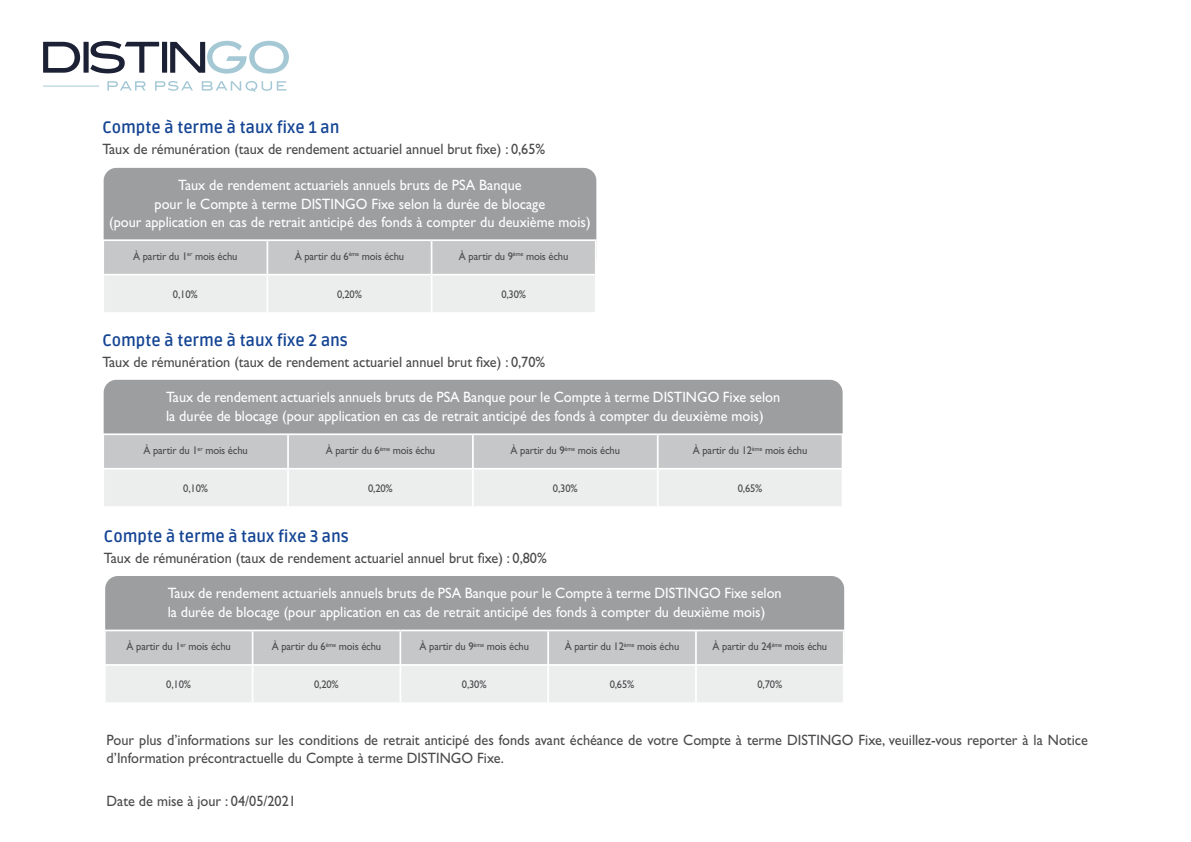
<style>
.page{position:relative;width:1191px;height:842px;background:#fff}
.page>*{position:absolute;margin:0;border:0;box-sizing:border-box;transform-origin:0 0}
.t1{font:700 16.6px "Ruda";color:#144493;scale:.95 1}
.t2{font:15px/18.8px "Gill Sans Std";color:#fff;scale:.95 1}
.t3{font:15px/18.8px "Gill Sans Std";color:#4b4b4d;scale:.95 1}
.t4{font:11.2px "Gill Sans Std";letter-spacing:-.015em;color:#4b4b4d;scale:.95 1}
</style>
<div class="page">
<svg style="left:43px;top:42px;width:37px;height:31px"></svg>
<div style="left:83px;top:42px;width:6px;height:31px;background:#1c2135"></div>
<svg style="left:90px;top:41px;width:69px;height:32px"></svg>
<div style="left:162px;top:42px;width:5px;height:31px;background:#1c2135"></div>
<svg style="left:170px;top:41px;width:119px;height:33px"></svg>
<svg style="left:107px;top:81px;width:39px;height:10px"></svg>
<svg style="left:155px;top:81px;width:38px;height:10px"></svg>
<svg style="left:202px;top:81px;width:84px;height:11px"></svg>
<hr style="left:43px;top:86px;width:56px;height:1px;background:#a5c8d5">
<div style="left:104px;top:168px;width:492px;height:101px;background:#9c9e9f;border-radius:13px"></div>
<hr style="left:102px;top:239px;width:165px;height:2px;background:#fff">
<hr style="left:267px;top:239px;width:164px;height:2px;background:#fff">
<hr style="left:431px;top:239px;width:165px;height:2px;background:#fff">
<svg style="left:104px;top:240px;width:492px;height:72px;background:#dadbdc"></svg>
<hr style="left:102px;top:274px;width:165px;height:2px;background:#fff">
<hr style="left:267px;top:274px;width:164px;height:2px;background:#fff">
<hr style="left:266px;top:276px;width:2px;height:36px;background:#fff">
<hr style="left:431px;top:274px;width:165px;height:2px;background:#fff">
<hr style="left:431px;top:276px;width:1px;height:36px;background:#fff">
<hr style="left:595px;top:276px;width:1px;height:36px;background:#fff">
<div style="left:104px;top:380px;width:738px;height:87px;background:#9c9e9f;border-radius:13px"></div>
<hr style="left:102px;top:433px;width:186px;height:2px;background:#fff">
<hr style="left:288px;top:433px;width:185px;height:2px;background:#fff">
<hr style="left:473px;top:433px;width:184px;height:2px;background:#fff">
<hr style="left:657px;top:433px;width:186px;height:2px;background:#fff">
<svg style="left:104px;top:434px;width:738px;height:72px;background:#dadbdb"></svg>
<hr style="left:102px;top:468px;width:186px;height:2px;background:#fff">
<hr style="left:288px;top:468px;width:185px;height:2px;background:#fff">
<hr style="left:287px;top:470px;width:2px;height:36px;background:#fff">
<hr style="left:473px;top:468px;width:184px;height:2px;background:#fff">
<hr style="left:472px;top:470px;width:2px;height:36px;background:#fff">
<hr style="left:657px;top:468px;width:186px;height:2px;background:#fff">
<hr style="left:657px;top:470px;width:1px;height:36px;background:#fff">
<hr style="left:841px;top:470px;width:2px;height:36px;background:#fff">
<div style="left:105px;top:576px;width:739px;height:88px;background:#9c9e9f;border-radius:13px"></div>
<hr style="left:696px;top:630px;width:148px;height:1px;background:#fff">
<hr style="left:843px;top:631px;width:1px;height:37px;background:#fff">
<svg style="left:105px;top:630px;width:738px;height:72px;background:#dadbdc"></svg>
<hr style="left:104px;top:664px;width:148px;height:2px;background:#fff">
<hr style="left:252px;top:664px;width:148px;height:2px;background:#fff">
<hr style="left:252px;top:666px;width:1px;height:36px;background:#fff">
<hr style="left:400px;top:664px;width:148px;height:2px;background:#fff">
<hr style="left:399px;top:666px;width:2px;height:36px;background:#fff">
<hr style="left:548px;top:664px;width:148px;height:2px;background:#fff">
<hr style="left:547px;top:666px;width:2px;height:36px;background:#fff">
<hr style="left:696px;top:664px;width:148px;height:2px;background:#fff">
<hr style="left:695px;top:666px;width:2px;height:36px;background:#fff">
<hr style="left:104px;top:666px;width:2px;height:36px;background:#fff">
<p class="t1" style="left:102px;top:118px;width:251px">Compte à terme à taux fixe 1 an</p>
<p class="t3" style="left:102px;top:139px;width:468px">Taux de rémunération (taux de rendement actuariel annuel brut fixe) : 0,65%</p>
<p class="t2" style="left:109px;top:175px;width:508px;text-align:center">Taux de rendement actuariels annuels bruts de PSA Banque<br>pour le Compte à terme DISTINGO Fixe selon la durée de blocage<br>(pour application en cas de retrait anticipé des fonds à compter du deuxième mois)</p>
<p class="t4" style="left:133px;top:250px;width:111px">À partir du 1<sup>er</sup> mois échu</p>
<p class="t4" style="left:295px;top:250px;width:117px">À partir du 6<sup>ème</sup> mois échu</p>
<p class="t4" style="left:459px;top:250px;width:117px">À partir du 9<sup>ème</sup> mois échu</p>
<p class="t4" style="left:173px;top:287px;width:28px">0,10%</p>
<p class="t4" style="left:337px;top:287px;width:27px">0,20%</p>
<p class="t4" style="left:501px;top:287px;width:27px">0,30%</p>
<p class="t1" style="left:102px;top:331px;width:260px">Compte à terme à taux fixe 2 ans</p>
<p class="t3" style="left:102px;top:353px;width:468px">Taux de rémunération (taux de rendement actuariel annuel brut fixe) : 0,70%</p>
<p class="t2" style="left:166px;top:387px;width:648px">Taux de rendement actuariels annuels bruts de PSA Banque pour le Compte à terme DISTINGO Fixe selon la durée de blocage (pour application en cas de retrait anticipé des fonds à compter du deuxième mois)</p>
<p class="t4" style="left:143px;top:444px;width:111px">À partir du 1<sup>er</sup> mois échu</p>
<p class="t4" style="left:326px;top:444px;width:117px">À partir du 6<sup>ème</sup> mois échu</p>
<p class="t4" style="left:510px;top:444px;width:117px">À partir du 9<sup>ème</sup> mois échu</p>
<p class="t4" style="left:693px;top:444px;width:122px">À partir du 12<sup>ème</sup> mois échu</p>
<p class="t4" style="left:183px;top:481px;width:28px">0,10%</p>
<p class="t4" style="left:368px;top:481px;width:28px">0,20%</p>
<p class="t4" style="left:553px;top:481px;width:27px">0,30%</p>
<p class="t4" style="left:738px;top:481px;width:27px">0,65%</p>
<p class="t1" style="left:104px;top:527px;width:259px">Compte à terme à taux fixe 3 ans</p>
<p class="t3" style="left:104px;top:549px;width:468px">Taux de rémunération (taux de rendement actuariel annuel brut fixe) : 0,80%</p>
<p class="t2" style="left:168px;top:583px;width:648px">Taux de rendement actuariels annuels bruts de PSA Banque pour le Compte à terme DISTINGO Fixe selon la durée de blocage (pour application en cas de retrait anticipé des fonds à compter du deuxième mois)</p>
<p class="t4" style="left:127px;top:640px;width:111px">À partir du 1<sup>er</sup> mois échu</p>
<p class="t4" style="left:272px;top:640px;width:117px">À partir du 6<sup>ème</sup> mois échu</p>
<p class="t4" style="left:419px;top:640px;width:117px">À partir du 9<sup>ème</sup> mois échu</p>
<p class="t4" style="left:565px;top:640px;width:122px">À partir du 12<sup>ème</sup> mois échu</p>
<p class="t4" style="left:712px;top:640px;width:122px">À partir du 24<sup>ème</sup> mois échu</p>
<p class="t4" style="left:166px;top:678px;width:28px">0,10%</p>
<p class="t4" style="left:314px;top:678px;width:28px">0,20%</p>
<p class="t4" style="left:462px;top:678px;width:27px">0,30%</p>
<p class="t4" style="left:609px;top:678px;width:27px">0,65%</p>
<p class="t4" style="left:757px;top:678px;width:27px">0,70%</p>
<p class="t3" style="left:107px;top:730px;width:1034px">Pour plus d’informations sur les conditions de retrait anticipé des fonds avant échéance de votre Compte à terme DISTINGO Fixe, veuillez-vous reporter à la Notice d’Information précontractuelle du Compte à terme DISTINGO Fixe.</p>
<p class="t3" style="left:107px;top:792px;width:201px">Date de mise à jour : 04/05/2021</p>
</div>
